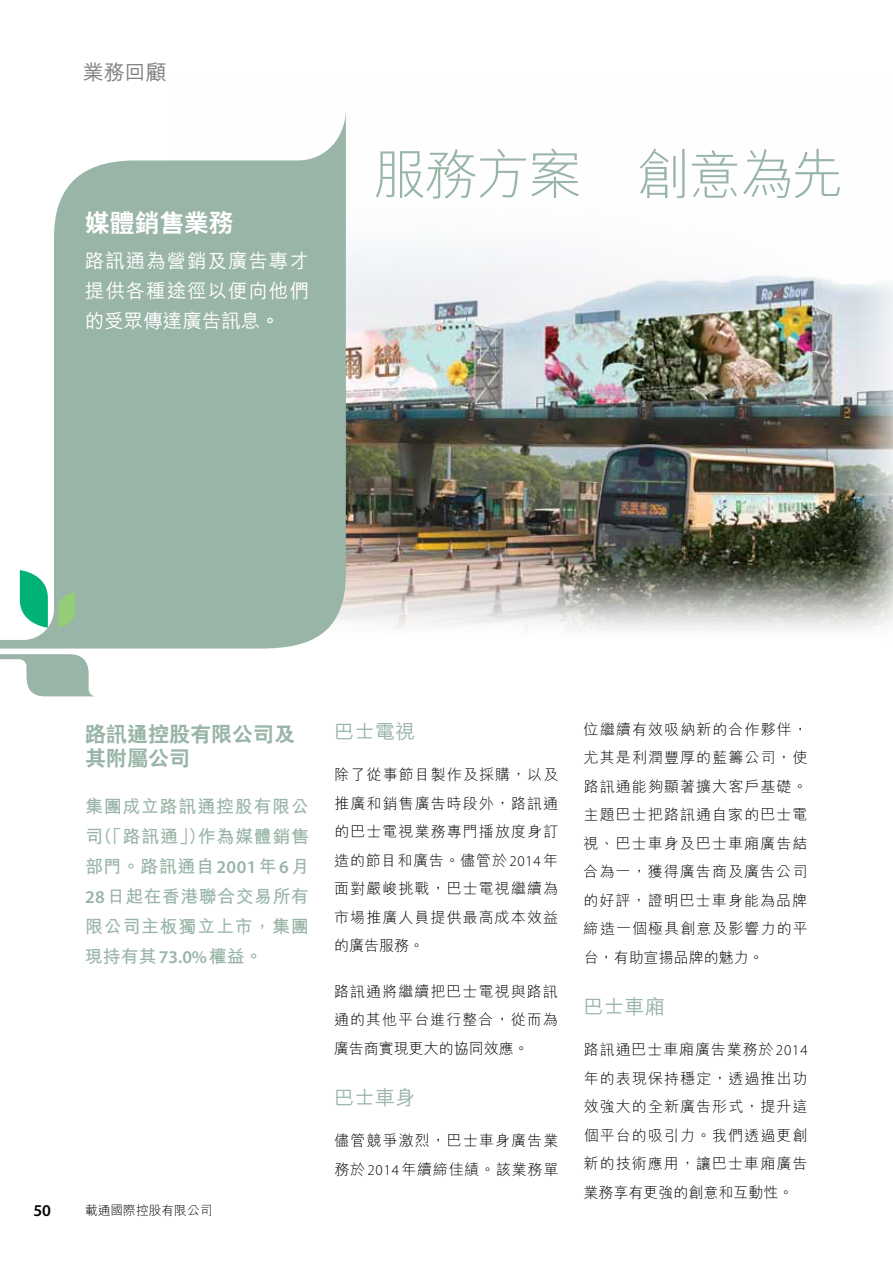
<style>
.page{position:relative;width:893px;height:1263px;background:#fff}
.page>*{position:absolute;margin:0;border:0;box-sizing:border-box;transform-origin:0 0}
.t1{font:300 54px "M Hei HK";letter-spacing:-.04em;color:#99b5a7}
.t2{font:800 24.75px "C Hei 2 HK";color:#fff}
.t3{font:800 21px/24px "C Hei 2 HK";color:#99b5a7}
.t4{font:500 21px "M Hei HK";color:#808284}
.t5{font:500 20.25px "M Hei HK";color:#99b5a7}
.t6{font:500 19.5px/30px "M Hei HK";letter-spacing:.05em;color:#fff;text-align:justify}
.t7{font:700 18px/30px "M Hei HK";letter-spacing:.035em;color:#99b5a7;text-align:justify}
.t8{font:600 16.5px "Myriad Pro";color:#000}
.t9{font:300 15px/28.5px "M Hei HK";letter-spacing:.07em;color:#000;text-align:justify}
.t10{font:300 12.75px "M Hei HK";color:#000}
.s1{font-family:"Myriad Pro";font-weight:600}
.s2{font-family:"Myriad Pro"}
</style>
<div class="page">
<img style="left:175px;top:251px;width:718px;height:398px">
<svg style="left:0;top:112px;width:346px;height:536px;fill:#99b5a7"></svg>
<svg style="left:0;top:654px;width:94px;height:42px"></svg>
<svg style="left:58px;top:592px;width:17px;height:36px"></svg>
<svg style="left:20px;top:570px;width:28px;height:58px"></svg>
<h3 class="t4" style="left:83px;top:57px;width:86px">業務回顧</h3>
<h2 class="t2" style="left:85px;top:206px;width:150px">媒體銷售業務</h2>
<h3 class="t6" style="left:85px;top:244px;width:226px">路訊通為營銷及廣告專才提供各種途徑以便向他們的受眾傳達廣告訊息。</h3>
<h1 class="t1" style="left:373px;top:137px;width:473px">服務方案　創意為先</h1>
<h3 class="t3" style="left:85px;top:722px;width:211px">路訊通控股有限公司及其附屬公司</h3>
<p class="t7" style="left:85px;top:790px;width:226px">集團成立路訊通控股有限公司（「路訊通」）作為媒體銷售部門。路訊通自<span class="s1">2001</span>年<span class="s1">6</span>月<span class="s1">28</span>日起在香港聯合交易所有限公司主板獨立上市，集團現持有其<span class="s1">73.0%</span>權益。</p>
<p class="t8" style="left:33px;top:1201px;width:19px">50</p>
<p class="t10" style="left:85px;top:1202px;width:129px">載通國際控股有限公司</p>
<h3 class="t5" style="left:334px;top:717px;width:82px">巴士電視</h3>
<p class="t9" style="left:334px;top:760px;width:226px">除了從事節目製作及採購，以及推廣和銷售廣告時段外，路訊通的巴士電視業務專門播放度身訂造的節目和廣告。儘管於<span class="s2">2014</span>年面對嚴峻挑戰，巴士電視繼續為市場推廣人員提供最高成本效益的廣告服務。</p>
<p class="t9" style="left:334px;top:976px;width:226px">路訊通將繼續把巴士電視與路訊通的其他平台進行整合，從而為廣告商實現更大的協同效應。</p>
<h3 class="t5" style="left:334px;top:1083px;width:82px">巴士車身</h3>
<p class="t9" style="left:334px;top:1126px;width:225px">儘管競爭激烈，巴士車身廣告業務於<span class="s2">2014</span>年續締佳績。該業務單</p>
<p class="t9" style="left:583px;top:714px;width:226px">位繼續有效吸納新的合作夥伴，尤其是利潤豐厚的藍籌公司，使路訊通能夠顯著擴大客戶基礎。主題巴士把路訊通自家的巴士電視、巴士車身及巴士車廂廣告結合為一，獲得廣告商及廣告公司的好評，證明巴士車身能為品牌締造一個極具創意及影響力的平台，有助宣揚品牌的魅力。</p>
<h3 class="t5" style="left:584px;top:992px;width:82px">巴士車廂</h3>
<p class="t9" style="left:583px;top:1035px;width:226px">路訊通巴士車廂廣告業務於<span class="s2">2014</span>年的表現保持穩定，透過推出功效強大的全新廣告形式，提升這個平台的吸引力。我們透過更創新的技術應用，讓巴士車廂廣告業務享有更強的創意和互動性。</p>
</div>
